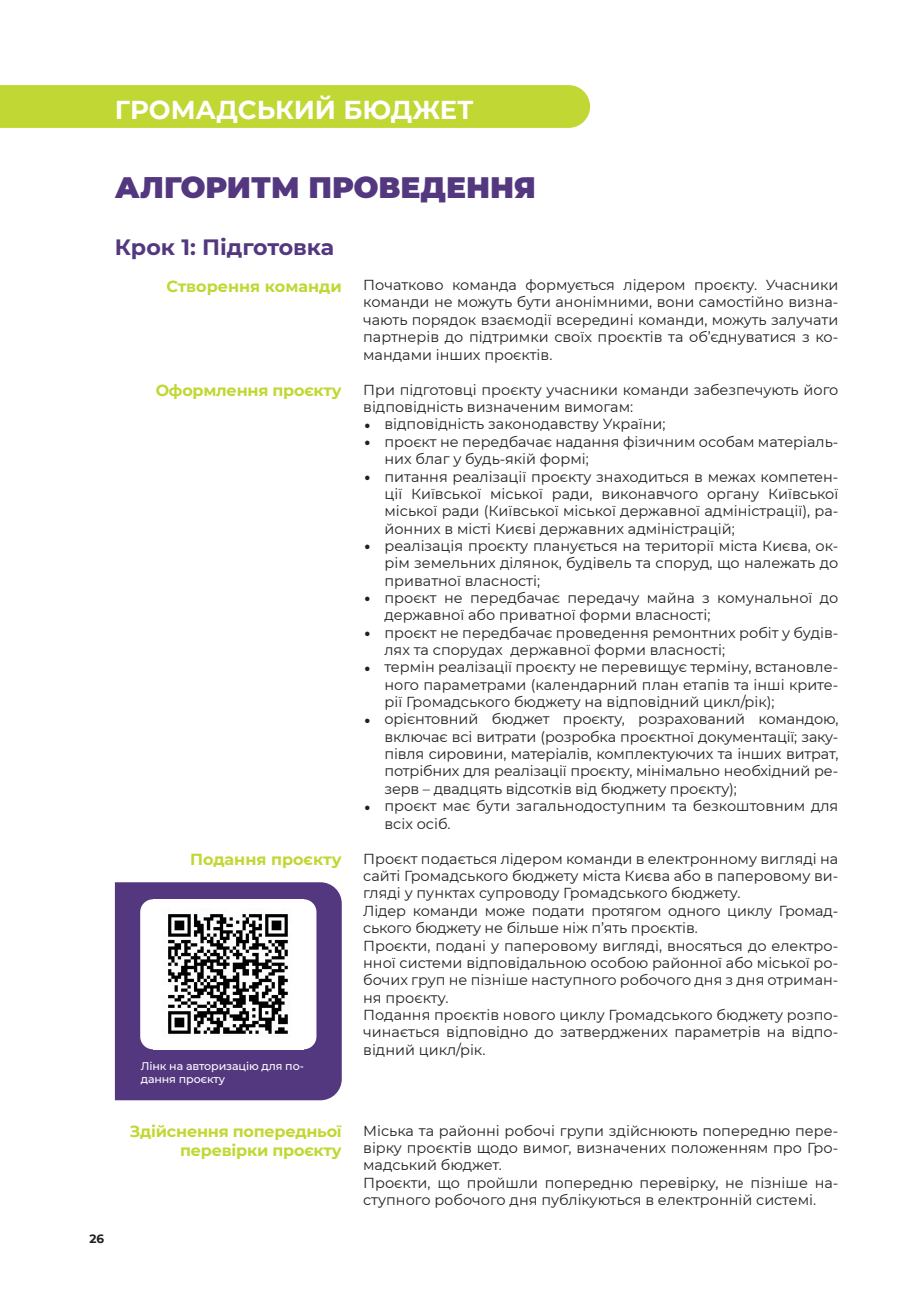
<style>
.page{position:relative;width:915px;height:1306px;background:#fff}
.page>*{position:absolute;margin:0;border:0;box-sizing:border-box;transform-origin:0 0}
.Заг_1{font:900 29.55px "Montserrat";color:#533880}
.колонтекст{font:700 25.8px "Montserrat";color:#fff}
.Подзаг_1{font:700 22.2px "Montserrat";color:#533880}
.подзаг_2{font:700 16.05px/19.2px "Montserrat";letter-spacing:-.015em;color:#c1d733;text-align:right}
.основной_текст{font:14.4px/17.4px "Montserrat";color:#231f20;text-align:justify}
.t1{font:700 12px "Montserrat";color:#231f20}
.текст_QR{font:500 11.1px/13.4px "Montserrat";letter-spacing:-.01em;color:#fff}
.s1{font-size:28.95px}
</style>
<div class="page">
<div style="left:0;top:85px;width:590px;height:43px;background:#c1d733"></div>
<div style="left:115px;top:882px;width:226px;height:218px;background:#533880"></div>
<div style="left:140px;top:899px;width:176px;height:150px;background:#fff;border-radius:13px"></div>
<img style="left:168px;top:914px;width:120px;height:120px">
<p class="колонтекст" style="left:115px;top:91px;width:360px">ГРОМАДСЬКИЙ БЮДЖЕТ</p>
<p class="Заг_1" style="left:115px;top:165px;width:422px">АЛГОРИТМ ПРОВЕДЕННЯ</p>
<p class="Подзаг_1" style="left:115px;top:231px;width:221px">Крок 1: Підготовка</p>
<p class="подзаг_2" style="left:166px;top:275px;width:177px">Створення команди</p>
<p class="основной_текст" style="left:363px;top:276px;width:476px">Початково команда формується лідером проєкту. Учасники команди не можуть бути анонімними, вони самостійно визна&shy;чають порядок взаємодії всередині команди, можуть залучати партнерів до підтримки своїх проєктів та об’єднуватися з ко&shy;мандами інших проєктів.</p>
<p class="подзаг_2" style="left:156px;top:380px;width:187px">Оформлення проєкту</p>
<p class="подзаг_2" style="left:190px;top:849px;width:153px">Подання проєкту</p>
<p class="текст_QR" style="left:141px;top:1058px;width:165px">Лінк на авторизацію для по&shy;дання проєкту</p>
<p class="основной_текст" style="left:363px;top:380px;width:476px">При підготовці проєкту учасники команди забезпечують його відповідність визначеним вимогам:</p>
<p class="основной_текст" style="left:363px;top:415px;width:304px"><span class="s1">•</span> відповідність законодавству України;</p>
<p class="основной_текст" style="left:384px;top:432px;width:455px;text-indent:-21px"><span class="s1">•</span> проєкт не передбачає надання фізичним особам матеріаль&shy;них благ у будь-якій формі;</p>
<p class="основной_текст" style="left:384px;top:467px;width:455px;text-indent:-21px"><span class="s1">•</span> питання реалізації проєкту знаходиться в межах компетен&shy;ції Київської міської ради, виконавчого органу Київської міської ради (Київської міської державної адміністрації), ра&shy;йонних в місті Києві державних адміністрацій;</p>
<p class="основной_текст" style="left:384px;top:536px;width:455px;text-indent:-21px"><span class="s1">•</span> реалізація проєкту планується на території міста Києва, ок&shy;рім земельних ділянок, будівель та споруд, що належать до приватної власності;</p>
<p class="основной_текст" style="left:384px;top:588px;width:455px;text-indent:-21px"><span class="s1">•</span> проєкт не передбачає передачу майна з комунальної до державної або приватної форми власності;</p>
<p class="основной_текст" style="left:384px;top:623px;width:455px;text-indent:-21px"><span class="s1">•</span> проєкт не передбачає проведення ремонтних робіт у будів&shy;лях та спорудах державної форми власності;</p>
<p class="основной_текст" style="left:384px;top:658px;width:455px;text-indent:-21px"><span class="s1">•</span> термін реалізації проєкту не перевищує терміну, встановле&shy;ного параметрами (календарний план етапів та інші крите&shy;рії Громадського бюджету на відповідний цикл/рік);</p>
<p class="основной_текст" style="left:384px;top:710px;width:455px;text-indent:-21px"><span class="s1">•</span> орієнтовний бюджет проєкту, розрахований командою, включає всі витрати (розробка проєктної документації; заку&shy;півля сировини, матеріалів, комплектуючих та інших витрат, потрібних для реалізації проєкту, мінімально необхідний ре&shy;зерв – двадцять відсотків від бюджету проєкту);</p>
<p class="основной_текст" style="left:384px;top:796px;width:455px;text-indent:-21px"><span class="s1">•</span> проєкт має бути загальнодоступним та безкоштовним для всіх осіб.</p>
<p class="основной_текст" style="left:363px;top:849px;width:476px">Проєкт подається лідером команди в електронному вигляді на сайті Громадського бюджету міста Києва або в паперовому ви&shy;гляді у пунктах супроводу Громадського бюджету.</p>
<p class="основной_текст" style="left:363px;top:901px;width:476px">Лідер команди може подати протягом одного циклу Громад&shy;ського бюджету не більше ніж п’ять проєктів.</p>
<p class="основной_текст" style="left:363px;top:936px;width:476px">Проєкти, подані у паперовому вигляді, вносяться до електро&shy;нної системи відповідальною особою районної або міської ро&shy;бочих груп не пізніше наступного робочого дня з дня отриман&shy;ня проєкту.</p>
<p class="основной_текст" style="left:363px;top:1005px;width:476px">Подання проєктів нового циклу Громадського бюджету розпо&shy;чинається відповідно до затверджених параметрів на відпо&shy;відний цикл/рік.</p>
<p class="t1" style="left:89px;top:1230px;width:16px">26</p>
<p class="подзаг_2" style="left:130px;top:1120px;width:213px">Здійснення попередньої перевірки проєкту</p>
<p class="основной_текст" style="left:363px;top:1121px;width:476px">Міська та районні робочі групи здійснюють попередню пере&shy;вірку проєктів щодо вимог, визначених положенням про Гро&shy;мадський бюджет.</p>
<p class="основной_текст" style="left:363px;top:1173px;width:476px">Проєкти, що пройшли попередню перевірку, не пізніше на&shy;ступного робочого дня публікуються в електронній системі.</p>
</div>
